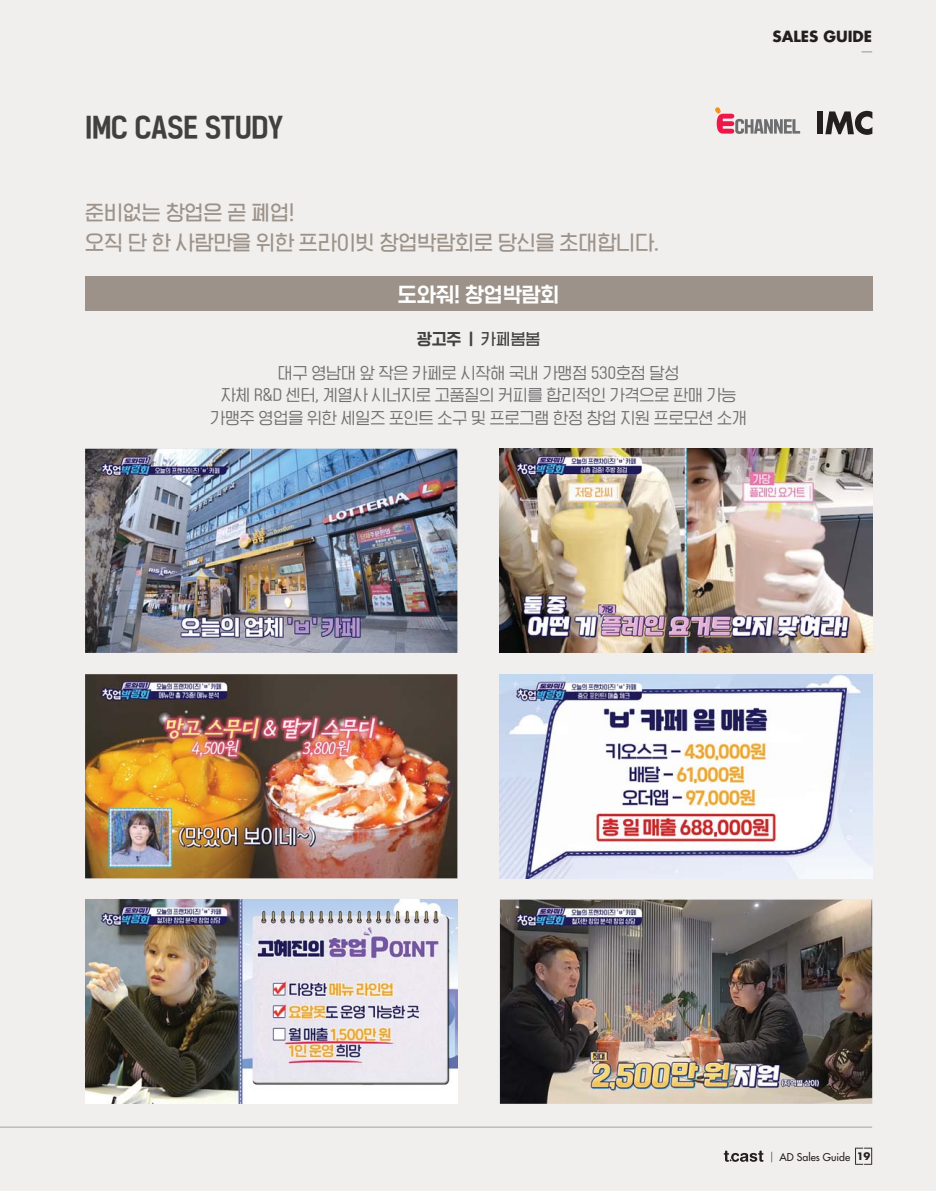
<style>
.page{position:relative;width:936px;height:1191px;background:#fff}
.page>*{position:absolute;margin:0;border:0;box-sizing:border-box;transform-origin:0 0}
.t1{font:30px "HGG Gothicssi P80 g KS Cpc EUC H";color:#404041}
.t2{font:21px/30px "HGG Gothicssi P60 g KS Cpc EUC H";color:#9c9289}
.t3{font:21px "HGG Gothicssi P80 g KS Cpc EUC H";color:#fff}
.t4{font:16.5px/22.5px "HGG Gothicssi P40 g KS Cpc EUC H";color:#6d6e70;text-align:center}
.t5{font:16.5px "HGG Gothicssi P80 g KS Cpc EUC H";color:#404041}
.t6{font:700 15px "Futura Std";color:#231f20}
.t7{font:500 10.5px "Futura Std";color:#231f20}
.s1{font-family:"HGG Gothicssi P60 g KS Cpc EUC H"}
.s2{font-weight:300}
.s3{font-weight:700;font-size:10.05px}
</style>
<div class="page">
<div style="left:0;top:0;width:935px;height:1190px;background:#f1efed"></div>
<div style="left:85px;top:276px;width:787px;height:34px;background:#9c9289"></div>
<img style="left:500px;top:449px;width:372px;height:204px">
<img style="left:500px;top:674px;width:372px;height:204px">
<img style="left:85px;top:899px;width:372px;height:204px">
<img style="left:500px;top:899px;width:372px;height:204px">
<img style="left:85px;top:449px;width:372px;height:204px">
<img style="left:85px;top:674px;width:372px;height:204px">
<div style="left:817px;top:111px;width:6px;height:23px;background:#231f20"></div>
<svg style="left:825px;top:111px;width:47px;height:24px"></svg>
<svg style="left:715px;top:107px;width:85px;height:27px"></svg>
<hr style="left:0;top:1126px;width:872px;height:2px;background:#bbbdc0">
<svg style="left:723px;top:1150px;width:40px;height:11px"></svg>
<svg style="left:855px;top:1147px;width:17px;height:17px"></svg>
<p class="t6" style="left:772px;top:28px;width:101px">SALES GUIDE</p>
<h1 class="t1" style="left:85px;top:114px;width:199px">IMC CASE STUDY</h1>
<p class="t2" style="left:85px;top:199px;width:575px">준비없는 창업은 곧 폐업!<br>오직 단 한 사람만을 위한 프라이빗 창업박람회로 당신을 초대합니다.</p>
<p class="t3" style="left:398px;top:285px;width:163px">도와줘! 창업박람회</p>
<p class="t5" style="left:417px;top:331px;width:125px">광고주 | <span class="s1">카페봄봄</span></p>
<p class="t4" style="left:210px;top:362px;width:538px">대구 영남대 앞 작은 카페로 시작해 국내 가맹점 530호점 달성<br>자체 R&amp;D 센터, 계열사 시너지로 고품질의 커피를 합리적인 가격으로 판매 가능 가맹주 영업을 위한 세일즈 포인트 소구 및 프로그램 한정 창업 지원 프로모션 소개</p>
<p class="t7" style="left:770px;top:1151px;width:102px"><span class="s2">|</span> AD Sales Guide <span class="s3">19</span></p>
</div>
